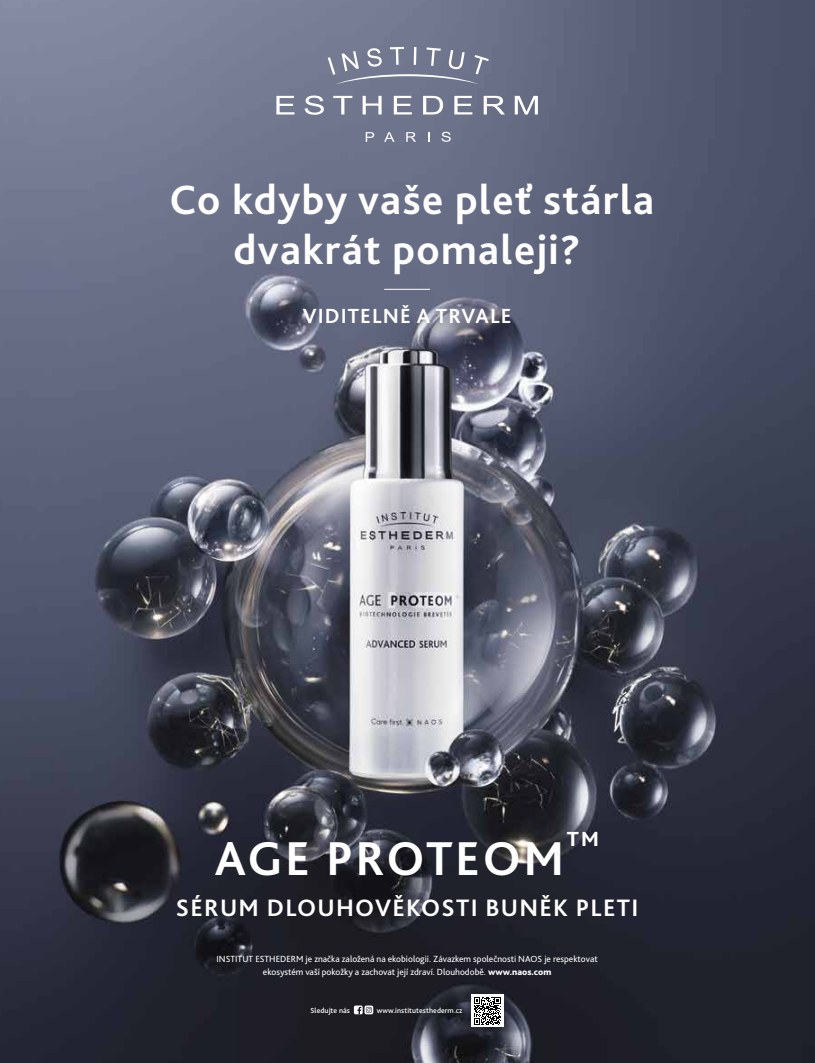
<style>
.page{position:relative;width:815px;height:1063px;background:#fff}
.page>*{position:absolute;margin:0;border:0;box-sizing:border-box;transform-origin:0 0}
.t1{font:700 49.75px "Bliss 2";letter-spacing:.05em;color:#fff}
.t2{font:700 42.88px/49.8px "Bliss 2";letter-spacing:.03em;color:#fff;text-align:center}
.t3{font:500 29px "Bliss 2";color:#fff}
.t4{font:700 24.88px "Bliss 2";letter-spacing:.05em;color:#fff}
.t5{font:700 21.38px "Bliss 2";letter-spacing:.05em;color:#fff}
.t6{font:9.38px/13px "Bliss 2";color:#fff;text-align:center}
.t7{font:500 7.62px "Bliss 2";letter-spacing:.01em;color:#fff}
.s1{font-weight:800}
</style>
<div class="page">
<img style="left:0;top:0;width:815px;height:1063px">
<hr style="left:384px;top:289px;width:46px;height:1px;background:#fff">
<svg style="left:276px;top:96px;width:18px;height:18px"></svg>
<svg style="left:305px;top:96px;width:19px;height:19px"></svg>
<svg style="left:333px;top:96px;width:19px;height:18px"></svg>
<svg style="left:363px;top:96px;width:19px;height:18px"></svg>
<svg style="left:394px;top:96px;width:18px;height:18px"></svg>
<svg style="left:423px;top:96px;width:20px;height:18px"></svg>
<svg style="left:454px;top:96px;width:18px;height:18px"></svg>
<svg style="left:484px;top:96px;width:21px;height:18px"></svg>
<svg style="left:515px;top:96px;width:23px;height:18px"></svg>
<svg style="left:366px;top:132px;width:8px;height:10px"></svg>
<svg style="left:384px;top:132px;width:11px;height:10px"></svg>
<svg style="left:406px;top:132px;width:10px;height:10px"></svg>
<svg style="left:442px;top:132px;width:9px;height:10px"></svg>
<svg style="left:328px;top:47px;width:161px;height:37px;background:#83889d"></svg>
<div style="left:354px;top:1006px;width:9px;height:8px;background:#fff;border-radius:2px"></div>
<svg style="left:364px;top:1006px;width:9px;height:8px"></svg>
<svg style="left:357px;top:1007px;width:15px;height:7px"></svg>
<div style="left:471px;top:994px;width:33px;height:33px;background:#fff"></div>
<svg style="left:474px;top:997px;width:27px;height:28px"></svg>
<h2 class="t2" style="left:169px;top:175px;width:486px">Co kdyby vaše pleť stárla dvakrát pomaleji?</h2>
<h3 class="t5" style="left:303px;top:302px;width:210px">VIDITELNĚ A TRVALE</h3>
<h3 class="t3" style="left:567px;top:818px;width:34px">tm</h3>
<h1 class="t1" style="left:215px;top:827px;width:351px">AGE PROTEOM</h1>
<h3 class="t4" style="left:176px;top:892px;width:464px">SÉRUM DLOUHOVĚKOSTI BUNĚK PLETI</h3>
<p class="t6" style="left:217px;top:953px;width:383px">INSTITUT ESTHEDERM je značka založená na ekobiologii. Závazkem společnosti NAOS je respektovat ekosystém vaší pokožky a zachovat její zdraví. Dlouhodobě. <span class="s1">www.naos.com</span></p>
<p class="t7" style="left:311px;top:1006px;width:41px">Sledujte nás</p>
<p class="t7" style="left:377px;top:1006px;width:87px">www.institutesthederm.cz</p>
</div>
